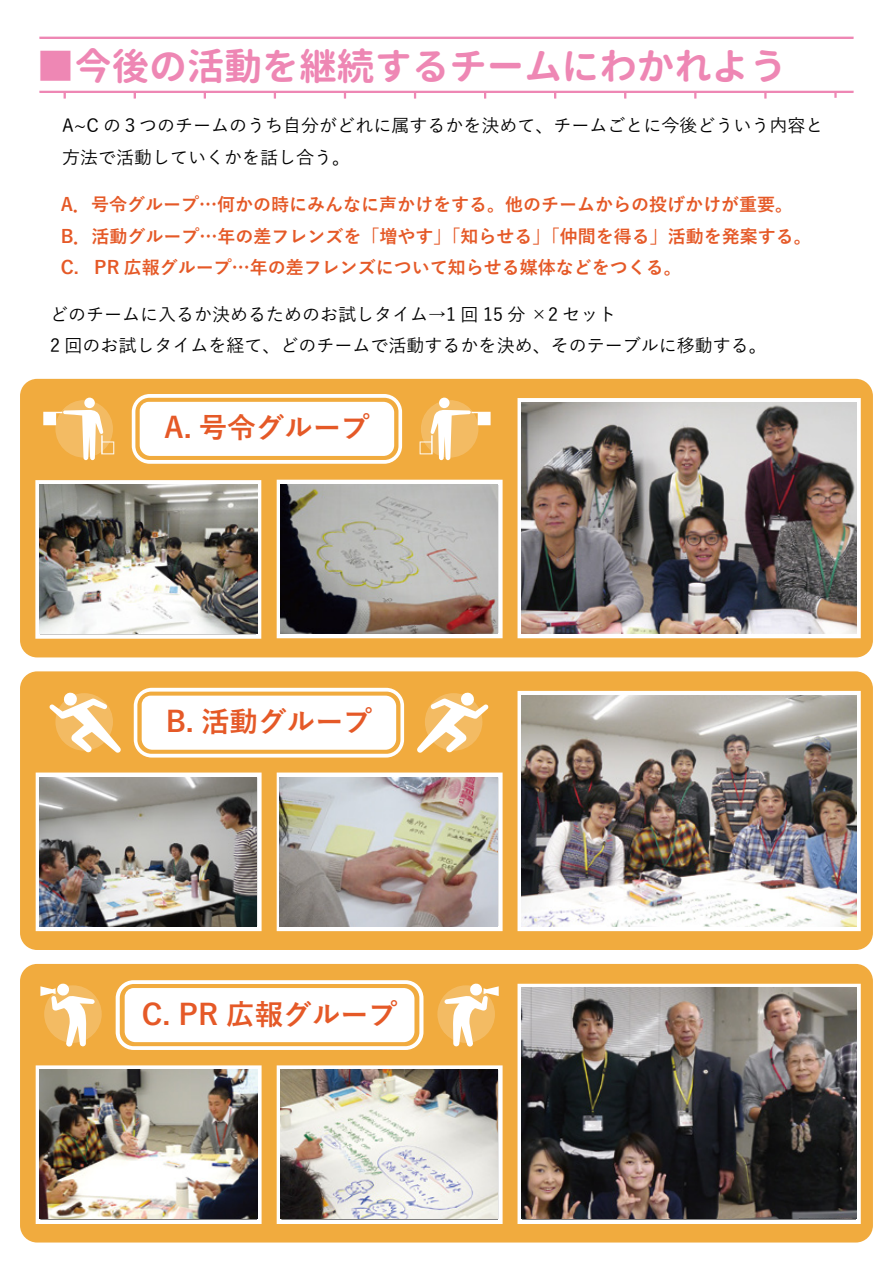
<style>
.page{position:relative;width:893px;height:1263px;background:#fff}
.page>*{position:absolute;margin:0;border:0;box-sizing:border-box;transform-origin:0 0}
.t1{font:700 37.5px "Gen Jyuu Gothic";color:#ee87b4}
.t2{font:700 28.5px "Yu Gothic";color:#e55927}
.t3{font:500 18px/31.5px "Yu Gothic";color:#000}
.t4{font:700 18px/31.5px "Yu Gothic";color:#e55927}
</style>
<div class="page">
<div style="left:39px;top:37px;width:815px;height:2px;border:2px solid #ee87b4"></div>
<div style="left:39px;top:91px;width:815px;height:2px;border:2px solid #ee87b4"></div>
<svg style="left:834px;top:91px;width:3px;height:7px"></svg>
<svg style="left:64px;top:92px;width:2px;height:7px"></svg>
<svg style="left:134px;top:92px;width:2px;height:7px"></svg>
<svg style="left:204px;top:92px;width:2px;height:7px"></svg>
<svg style="left:274px;top:92px;width:2px;height:7px"></svg>
<svg style="left:344px;top:92px;width:2px;height:7px"></svg>
<svg style="left:414px;top:92px;width:2px;height:7px"></svg>
<svg style="left:484px;top:92px;width:2px;height:7px"></svg>
<svg style="left:554px;top:92px;width:2px;height:7px"></svg>
<svg style="left:624px;top:92px;width:2px;height:7px"></svg>
<svg style="left:694px;top:92px;width:2px;height:7px"></svg>
<svg style="left:764px;top:92px;width:3px;height:7px"></svg>
<div style="left:20px;top:379px;width:853px;height:278px;background:#f1ab3e;border-radius:17px"></div>
<div style="left:20px;top:671px;width:853px;height:279px;background:#f1ab3e;border-radius:17px"></div>
<div style="left:20px;top:964px;width:853px;height:278px;background:#f1ab3e;border-radius:17px"></div>
<svg style="left:517px;top:398px;width:344px;height:240px;background:#f7f4ef"></svg>
<svg style="left:277px;top:480px;width:226px;height:158px;background:#fdfbf9"></svg>
<svg style="left:35px;top:480px;width:226px;height:159px;background:#edeae5"></svg>
<svg style="left:517px;top:691px;width:344px;height:240px;background:#f9f6f3"></svg>
<svg style="left:277px;top:772px;width:226px;height:159px;background:#f6f2eb"></svg>
<svg style="left:36px;top:772px;width:226px;height:159px;background:#fdf8f2"></svg>
<svg style="left:517px;top:984px;width:344px;height:240px;background:#ece9e5"></svg>
<svg style="left:277px;top:1065px;width:226px;height:159px;background:#f4f1ec"></svg>
<svg style="left:36px;top:1065px;width:226px;height:159px;background:#e5e1dc"></svg>
<svg style="left:132px;top:394px;width:270px;height:70px;background:#fdf9f3"></svg>
<svg style="left:135px;top:398px;width:263px;height:62px"></svg>
<div style="left:140px;top:402px;width:254px;height:54px;background:#fff"></div>
<svg style="left:134px;top:688px;width:270px;height:69px;background:#fefaf3"></svg>
<svg style="left:137px;top:692px;width:263px;height:62px"></svg>
<div style="left:142px;top:696px;width:254px;height:54px;background:#fff"></div>
<svg style="left:116px;top:980px;width:307px;height:70px;background:#fefaf3"></svg>
<svg style="left:120px;top:984px;width:299px;height:62px"></svg>
<div style="left:125px;top:988px;width:289px;height:54px;background:#fff"></div>
<img style="left:521px;top:695px;width:335px;height:232px">
<img style="left:39px;top:777px;width:218px;height:150px">
<img style="left:280px;top:777px;width:218px;height:150px">
<img style="left:522px;top:402px;width:335px;height:232px">
<img style="left:280px;top:484px;width:218px;height:150px">
<img style="left:40px;top:484px;width:217px;height:150px">
<img style="left:522px;top:987px;width:335px;height:232px">
<img style="left:40px;top:1069px;width:217px;height:150px">
<img style="left:280px;top:1069px;width:218px;height:150px">
<svg style="left:49px;top:692px;width:72px;height:61px"></svg>
<svg style="left:417px;top:692px;width:72px;height:61px"></svg>
<svg style="left:44px;top:985px;width:58px;height:58px"></svg>
<svg style="left:40px;top:983px;width:55px;height:64px"></svg>
<svg style="left:437px;top:985px;width:58px;height:58px"></svg>
<svg style="left:444px;top:983px;width:55px;height:64px"></svg>
<svg style="left:55px;top:400px;width:58px;height:58px"></svg>
<div style="left:84px;top:398px;width:11px;height:10px;background:#fff;border-radius:50%"></div>
<svg style="left:43px;top:410px;width:71px;height:50px"></svg>
<svg style="left:421px;top:400px;width:57px;height:58px"></svg>
<div style="left:439px;top:398px;width:10px;height:10px;background:#fff;border-radius:50%"></div>
<svg style="left:420px;top:410px;width:71px;height:50px"></svg>
<h1 class="t1" style="left:37px;top:39px;width:751px">■今後の活動を継続するチームにわかれよう</h1>
<p class="t3" style="left:62px;top:107px;width:763px">A~C の３つのチームのうち自分がどれに属するかを決めて、チームごとに今後どういう内容と方法で活動していくかを話し合う。</p>
<p class="t4" style="left:61px;top:189px;width:752px">A．号令グループ…何かの時にみんなに声かけをする。他のチームからの投げかけが重要。<br>B．活動グループ…年の差フレンズを「増やす」「知らせる」「仲間を得る」活動を発案する。<br>C. PR 広報グループ…年の差フレンズについて知らせる媒体などをつくる。</p>
<p class="t3" style="left:50px;top:296px;width:718px">どのチームに入るか決めるためのお試しタイム→1 回 15 分 ×2 セット<br>2 回のお試しタイムを経て、どのチームで活動するかを決め、そのテーブルに移動する。</p>
<h2 class="t2" style="left:164px;top:412px;width:207px">A. 号令グループ</h2>
<h2 class="t2" style="left:166px;top:706px;width:208px">B. 活動グループ</h2>
<h2 class="t2" style="left:142px;top:998px;width:257px">C. PR 広報グループ</h2>
</div>
